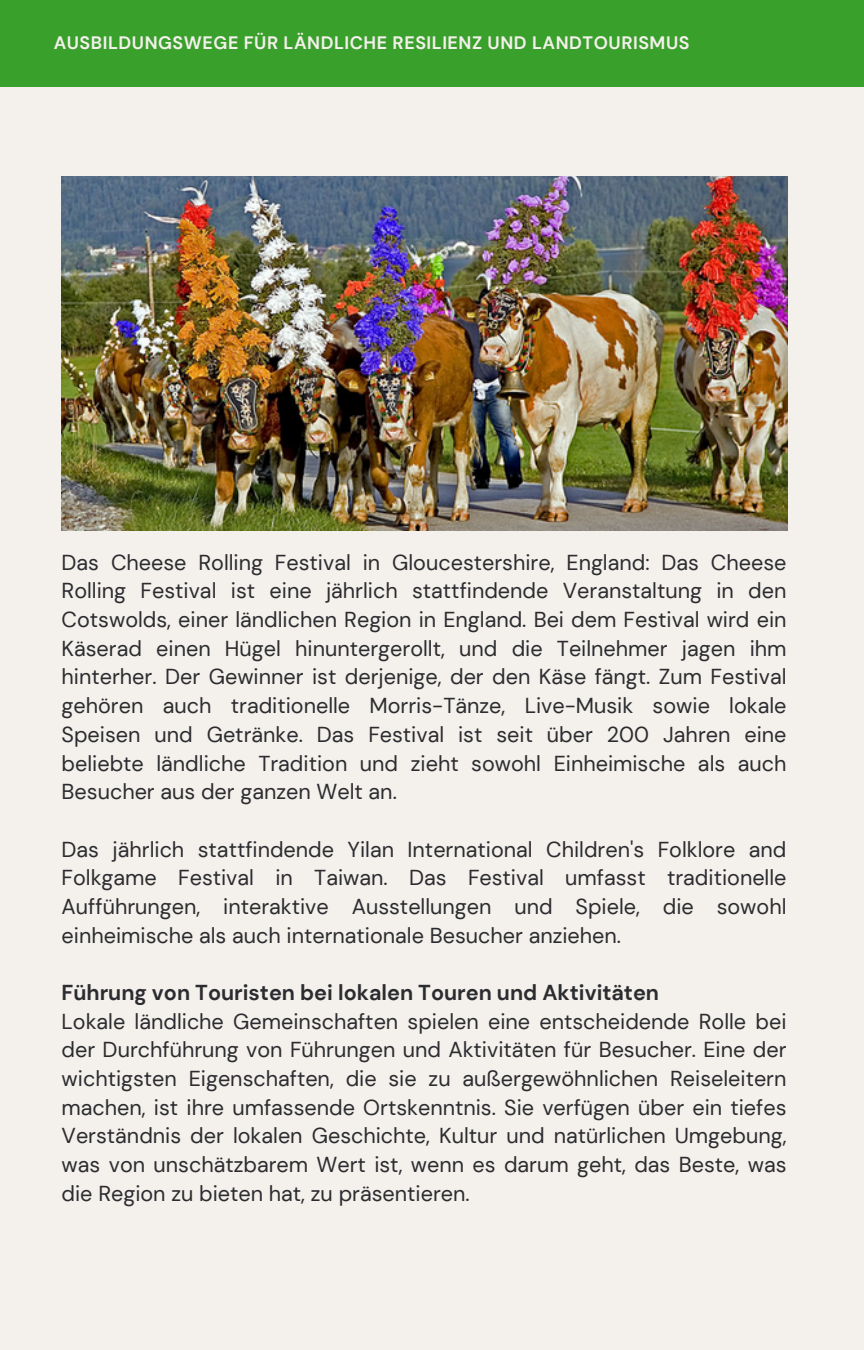
<style>
.page{position:relative;width:864px;height:1350px;background:#f4f0eb}
.page>*{position:absolute;margin:0;border:0;box-sizing:border-box;transform-origin:0 0}
.t1{font:21.6px/28.8px "DM Sans";color:#2b2c30;text-align:justify}
.t2{font:700 21.6px "DM Sans";color:#2b2c30}
.t3{font:700 18px "DM Sans";letter-spacing:.03em;color:#f4f0eb}
</style>
<div class="page">
<div style="left:0;top:0;width:864px;height:86px;background:#38a02b"></div>
<img style="left:62px;top:176px;width:725px;height:355px">
<p class="t3" style="left:54px;top:31px;width:637px">AUSBILDUNGSWEGE FÜR LÄNDLICHE RESILIENZ UND LANDTOURISMUS</p>
<p class="t1" style="left:62px;top:548px;width:726px">Das Cheese Rolling Festival in Gloucestershire, England: Das Cheese Rolling Festival ist eine jährlich stattfindende Veranstaltung in den Cotswolds, einer ländlichen Region in England. Bei dem Festival wird ein Käserad einen Hügel hinuntergerollt, und die Teilnehmer jagen ihm hinterher. Der Gewinner ist derjenige, der den Käse fängt. Zum Festival gehören auch traditionelle Morris-Tänze, Live-Musik sowie lokale Speisen und Getränke. Das Festival ist seit über 200 Jahren eine beliebte ländliche Tradition und zieht sowohl Einheimische als auch Besucher aus der ganzen Welt an.</p>
<p class="t1" style="left:62px;top:835px;width:726px">Das jährlich stattfindende Yilan International Children's Folklore and Folkgame Festival in Taiwan. Das Festival umfasst traditionelle Aufführungen, interaktive Ausstellungen und Spiele, die sowohl einheimische als auch internationale Besucher anziehen.</p>
<p class="t2" style="left:62px;top:979px;width:599px">Führung von Touristen bei lokalen Touren und Aktivitäten</p>
<p class="t1" style="left:62px;top:1007px;width:726px">Lokale ländliche Gemeinschaften spielen eine entscheidende Rolle bei der Durchführung von Führungen und Aktivitäten für Besucher. Eine der wichtigsten Eigenschaften, die sie zu außergewöhnlichen Reiseleitern machen, ist ihre umfassende Ortskenntnis. Sie verfügen über ein tiefes Verständnis der lokalen Geschichte, Kultur und natürlichen Umgebung, was von unschätzbarem Wert ist, wenn es darum geht, das Beste, was die Region zu bieten hat, zu präsentieren.</p>
</div>
